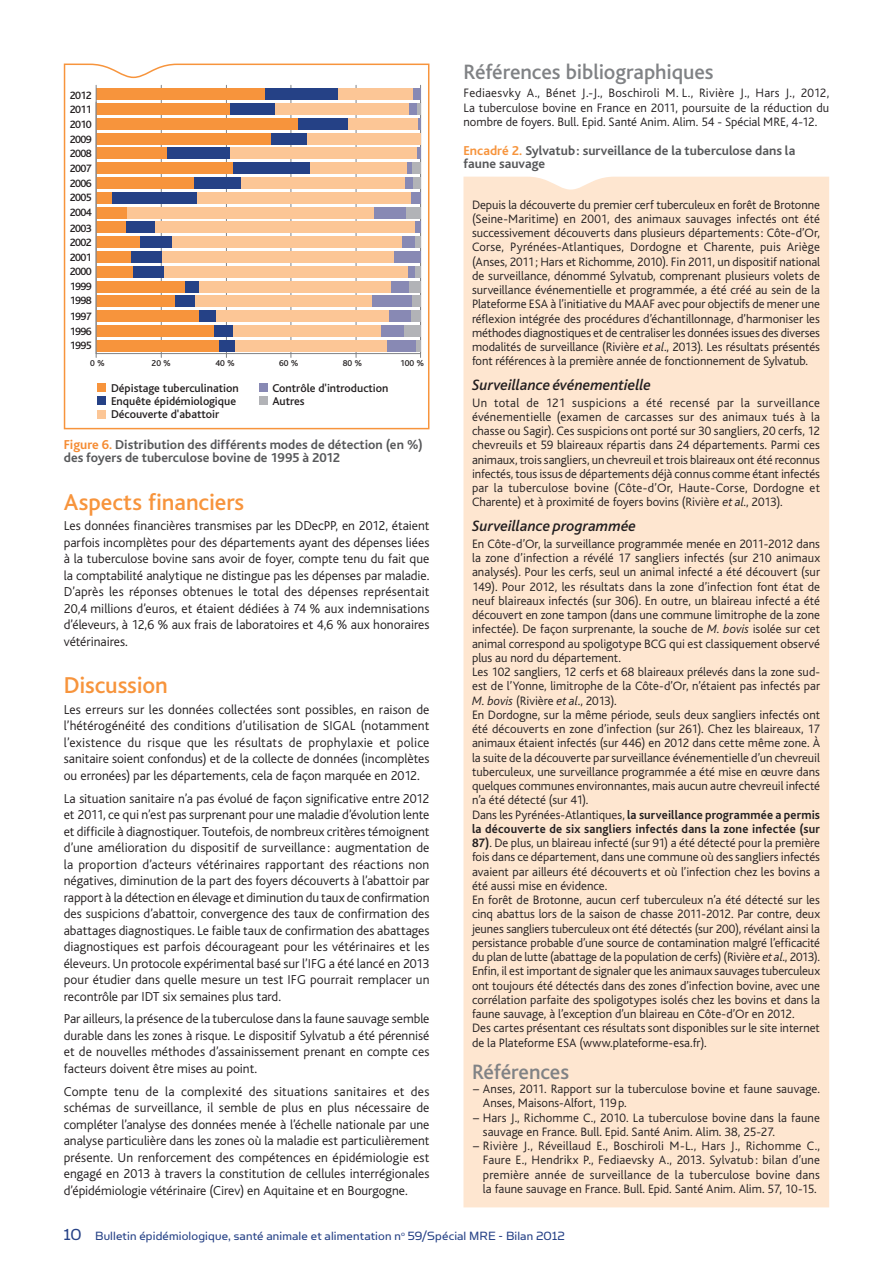
<style>
.page{position:relative;width:893px;height:1263px;background:#fff}
.page>*{position:absolute;margin:0;border:0;box-sizing:border-box;transform-origin:0 0}
.t1{font:500 24px "Bliss";color:#f7943c}
.t2{font:500 21.75px "Bliss";letter-spacing:-.005em;color:#808285}
.t3{font:italic 500 15.75px "Bliss";color:#231f20}
.t4{font:300 13.5px/16.5px "Bliss";color:#231f20;text-align:justify}
.t5{font:700 13.5px/13.5px "Bliss";color:#57585a}
.t6{font:13.5px "Simian Text Orangutan";letter-spacing:.01em;color:#254186}
.t7{font:300 12.75px/14.2px "Bliss";color:#231f20;text-align:justify}
.t8{font:300 12.75px "Bliss";letter-spacing:.02em;color:#231f20}
.t9{font:500 11.85px "Bliss";color:#231f20}
.t10{font:500 11.1px/14.7px "Bliss";letter-spacing:-.05em;color:#231f20;text-align:justify}
.t11{font:500 8.85px "Bliss";color:#231f20}
.s1{color:#f58b32}
.s2{color:#f7943c}
.s3{font-style:italic}
.s4{font-weight:700}
.s5{font-size:18px}
</style>
<div class="page">
<div style="left:463px;top:177px;width:366px;height:1030px;background:#fee6d0"></div>
<svg style="left:63px;top:63px;width:367px;height:367px"></svg>
<p class="t10" style="left:70px;top:88px;width:24px">2012</p>
<p class="t10" style="left:70px;top:132px;width:24px">2009<br>2008<br>2007<br>2006<br>2005<br>2004<br>2003<br>2002<br>2001<br>2000<br>1999<br>1998</p>
<p class="t10" style="left:70px;top:309px;width:24px">1997<br>1996<br>1995</p>
<p class="t11" style="left:90px;top:358px;width:16px">0 %</p>
<p class="t11" style="left:152px;top:358px;width:21px">20 %</p>
<p class="t11" style="left:215px;top:358px;width:21px">40 %</p>
<p class="t11" style="left:279px;top:358px;width:21px">60 %</p>
<p class="t11" style="left:343px;top:358px;width:21px">80 %</p>
<p class="t11" style="left:400px;top:358px;width:26px">100 %</p>
<p class="t10" style="left:70px;top:102px;width:24px">2011</p>
<p class="t10" style="left:70px;top:117px;width:24px">2010</p>
<p class="t9" style="left:111px;top:382px;width:129px">Dépistage tuberculination</p>
<p class="t9" style="left:111px;top:395px;width:127px">Enquête épidémiologique</p>
<p class="t9" style="left:111px;top:408px;width:110px">Découverte d'abattoir</p>
<p class="t9" style="left:272px;top:382px;width:118px">Contrôle d'introduction</p>
<p class="t9" style="left:272px;top:395px;width:34px">Autres</p>
<p class="t5" style="left:64px;top:438px;width:361px"><span class="s1">Figure 6.</span> Distribution des différents modes de détection (en %) des foyers de tuberculose bovine de 1995 à 2012</p>
<h1 class="t1" style="left:64px;top:489px;width:182px">Aspects financiers</h1>
<p class="t4" style="left:64px;top:518px;width:367px">Les données financières transmises par les DDecPP, en 2012, étaient parfois incomplètes pour des départements ayant des dépenses liées à la tuberculose bovine sans avoir de foyer, compte tenu du fait que la comptabilité analytique ne distingue pas les dépenses par maladie.<br>D’après les réponses obtenues le total des dépenses représentait 20,4 millions d’euros, et étaient dédiées à 74 % aux indemnisations d’éleveurs, à 12,6 % aux frais de laboratoires et 4,6 % aux honoraires vétérinaires.</p>
<h1 class="t1" style="left:64px;top:672px;width:106px">Discussion</h1>
<p class="t4" style="left:64px;top:701px;width:367px">Les erreurs sur les données collectées sont possibles, en raison de l’hétérogénéité des conditions d’utilisation de SIGAL (notamment l’existence du risque que les résultats de prophylaxie et police sanitaire soient confondus) et de la collecte de données (incomplètes ou erronées) par les départements, cela de façon marquée en 2012.</p>
<p class="t4" style="left:64px;top:790px;width:367px">La situation sanitaire n’a pas évolué de façon significative entre 2012 et 2011, ce qui n’est pas surprenant pour une maladie d’évolution lente et difficile à diagnostiquer. Toutefois, de nombreux critères témoignent d’une amélioration du dispositif de surveillance : augmentation de la proportion d’acteurs vétérinaires rapportant des réactions non négatives, diminution de la part des foyers découverts à l’abattoir par rapport à la détection en élevage et diminution du taux de confirmation des suspicions d’abattoir, convergence des taux de confirmation des abattages diagnostiques. Le faible taux de confirmation des abattages diagnostiques est parfois décourageant pour les vétérinaires et les éleveurs. Un protocole expérimental basé sur l’IFG a été lancé en 2013 pour étudier dans quelle mesure un test IFG pourrait remplacer un recontrôle par IDT six semaines plus tard.</p>
<p class="t4" style="left:64px;top:1011px;width:367px">Par ailleurs, la présence de la tuberculose dans la faune sauvage semble durable dans les zones à risque. Le dispositif Sylvatub a été pérennisé et de nouvelles méthodes d’assainissement prenant en compte ces facteurs doivent être mises au point.</p>
<p class="t4" style="left:64px;top:1083px;width:367px">Compte tenu de la complexité des situations sanitaires et des schémas de surveillance, il semble de plus en plus nécessaire de compléter l’analyse des données menée à l’échelle nationale par une analyse particulière dans les zones où la maladie est particulièrement présente. Un renforcement des compétences en épidémiologie est engagé en 2013 à travers la constitution de cellules interrégionales d’épidémiologie vétérinaire (Cirev) en Aquitaine et en Bourgogne.</p>
<h2 class="t2" style="left:463px;top:60px;width:252px">Références bibliographiques</h2>
<p class="t7" style="left:463px;top:86px;width:367px">Fediaesvky A., Bénet J.-J., Boschiroli M. L., Rivière J., Hars J., 2012, La tuberculose bovine en France en 2011, poursuite de la réduction du nombre de foyers. Bull. Epid. Santé Anim. Alim. 54 - Spécial MRE, 4-12.</p>
<p class="t5" style="left:463px;top:144px;width:333px"><span class="s2">Encadré 2.</span> Sylvatub: surveillance de la tuberculose dans la faune sauvage</p>
<p class="t7" style="left:472px;top:197px;width:350px">Depuis la découverte du premier cerf tuberculeux en forêt de Brotonne (Seine-Maritime) en 2001, des animaux sauvages infectés ont été successivement découverts dans plusieurs départements: Côte-d’Or, Corse, Pyrénées-Atlantiques, Dordogne et Charente, puis Ariège (Anses, 2011; Hars et Richomme, 2010). Fin 2011, un dispositif national de surveillance, dénommé Sylvatub, comprenant plusieurs volets de surveillance événementielle et programmée, a été créé au sein de la Plateforme ESA à l’initiative du MAAF avec pour objectifs de mener une réflexion intégrée des procédures d’échantillonnage, d’harmoniser les méthodes diagnostiques et de centraliser les données issues des diverses modalités de surveillance (Rivière <span class="s3">et al</span>., 2013). Les résultats présentés font références à la première année de fonctionnement de Sylvatub.</p>
<p class="t3" style="left:472px;top:377px;width:181px">Surveillance événementielle</p>
<p class="t7" style="left:472px;top:396px;width:350px">Un total de 121 suspicions a été recensé par la surveillance événementielle (examen de carcasses sur des animaux tués à la chasse ou Sagir). Ces suspicions ont porté sur 30 sangliers, 20 cerfs, 12 chevreuils et 59 blaireaux répartis dans 24 départements. Parmi ces animaux, trois sangliers, un chevreuil et trois blaireaux ont été reconnus infectés, tous issus de départements déjà connus comme étant infectés par la tuberculose bovine (Côte-d’Or, Haute-Corse, Dordogne et Charente) et à proximité de foyers bovins (Rivière <span class="s3">et al</span>., 2013).</p>
<p class="t3" style="left:472px;top:518px;width:166px">Surveillance programmée</p>
<p class="t7" style="left:472px;top:537px;width:350px;text-align:left">En Côte-d’Or, la surveillance programmée menée en 2011-2012 dans la zone d’infection a révélé 17 sangliers infectés (sur 210 animaux analysés). Pour les cerfs, seul un animal infecté a été découvert (sur 149). Pour 2012, les résultats dans la zone d’infection font état de neuf blaireaux infectés (sur 306). En outre, un blaireau infecté a été découvert en zone tampon (dans une commune limitrophe de la zone infectée). De façon surprenante, la souche de <span class="s3">M. bovis</span> isolée sur cet animal correspond au spoligotype BCG qui est classiquement observé plus au nord du département.<br>Les 102 sangliers, 12 cerfs et 68 blaireaux prélevés dans la zone sud&shy;est de l’Yonne, limitrophe de la Côte-d’Or, n’étaient pas infectés par <span class="s3">M. bovis</span> (Rivière <span class="s3">et al</span>., 2013).<br>En Dordogne, sur la même période, seuls deux sangliers infectés ont été découverts en zone d’infection (sur 261). Chez les blaireaux, 17 animaux étaient infectés (sur 446) en 2012 dans cette même zone. À la suite de la découverte par surveillance événementielle d’un chevreuil tuberculeux, une surveillance programmée a été mise en œuvre dans quelques communes environnantes, mais aucun autre chevreuil infecté n’a été détecté (sur 41).<br>Dans les Pyrénées-Atlantiques, <span class="s4">la surveillance programmée a permis la découverte de six sangliers infectés dans la zone infectée (sur 87)</span>. De plus, un blaireau infecté (sur 91) a été détecté pour la première fois dans ce département, dans une commune où des sangliers infectés avaient par ailleurs été découverts et où l’infection chez les bovins a été aussi mise en évidence.<br>En forêt de Brotonne, aucun cerf tuberculeux n’a été détecté sur les cinq abattus lors de la saison de chasse 2011-2012. Par contre, deux jeunes sangliers tuberculeux ont été détectés (sur 200), révélant ainsi la persistance probable d’une source de contamination malgré l’efficacité du plan de lutte (abattage de la population de cerfs) (Rivière <span class="s3">et al</span>., 2013).<br>Enfin, il est important de signaler que les animaux sauvages tuberculeux ont toujours été détectés dans des zones d’infection bovine, avec une corrélation parfaite des spoligotypes isolés chez les bovins et dans la faune sauvage, à l’exception d’un blaireau en Côte-d’Or en 2012.<br>Des cartes présentant ces résultats sont disponibles sur le site internet de la Plateforme ESA (www.plateforme-esa.fr).</p>
<h2 class="t2" style="left:472px;top:1060px;width:99px">Références</h2>
<p class="t7" style="left:472px;top:1082px;width:350px">− Anses, 2011. Rapport sur la tuberculose bovine et faune sauvage.</p>
<p class="t7" style="left:483px;top:1096px;width:145px">Anses, Maisons-Alfort, 119p.</p>
<p class="t7" style="left:472px;top:1110px;width:350px">− Hars J., Richomme C., 2010. La tuberculose bovine dans la faune</p>
<p class="t7" style="left:483px;top:1125px;width:294px">sauvage en France. Bull. Epid. Santé Anim. Alim. 38, 25-27.</p>
<p class="t7" style="left:472px;top:1139px;width:350px">− Rivière J., Réveillaud E., Boschiroli M-L., Hars J., Richomme C.,</p>
<p class="t7" style="left:483px;top:1153px;width:339px">Faure E., Hendrikx P., Fediaevsky A., 2013. Sylvatub : bilan d’une</p>
<p class="t8" style="left:483px;top:1168px;width:339px">première année de surveillance de la tuberculose bovine dans</p>
<p class="t7" style="left:483px;top:1182px;width:335px">la faune sauvage en France. Bull. Epid. Santé Anim. Alim. 57, 10-15.</p>
<p class="t6" style="left:64px;top:1228px;width:503px"><span class="s5">10</span> Bulletin épidémiologique, santé animale et alimentation n<sup>o</sup> 59/Spécial MRE - Bilan 2012</p>
</div>
